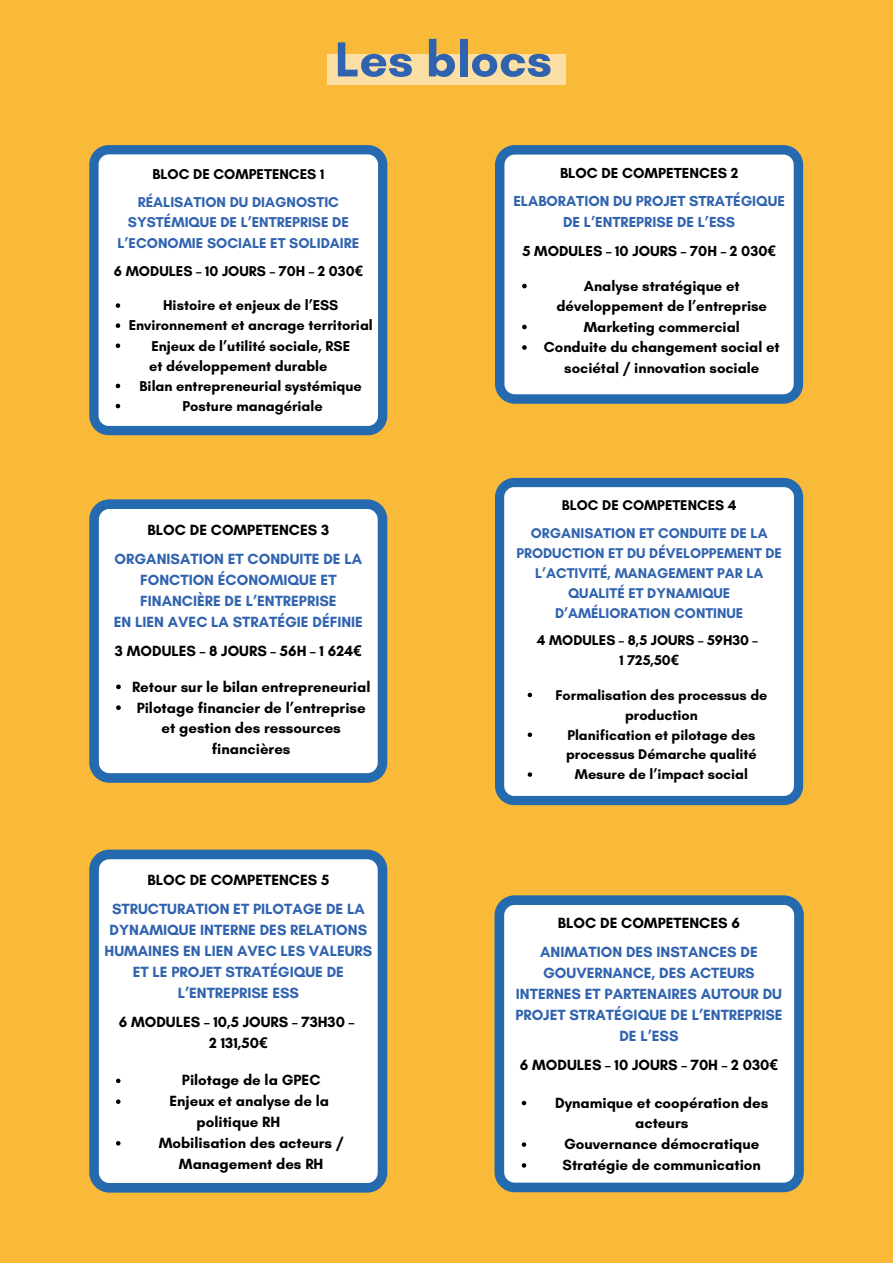
<style>
.page{position:relative;width:893px;height:1264px;background:#fff}
.page>*{position:absolute;margin:0;border:0;box-sizing:border-box;transform-origin:0 0}
.t1{font:700 50.1px "Glacial Indifference";color:#3063af}
.t2{font:700 15px/20.9px "Glacial Indifference";color:#000;text-align:center}
.t3{font:700 15px/20.9px "Glacial Indifference";color:#3063af;text-align:center}
.t4{font:700 14.85px/20.4px "Glacial Indifference";color:#000;text-align:center}
.t5{font:700 14.85px/20.4px "Glacial Indifference";color:#3063af;text-align:center}
.t6{font:700 14.55px/20.1px "Glacial Indifference";color:#000;text-align:center}
.t7{font:700 14.55px/20.1px "Glacial Indifference";color:#3063af;text-align:center}
.t8{font:700 14.4px/20px "Glacial Indifference";color:#000;text-align:center}
.t9{font:700 14.4px/20px "Glacial Indifference";color:#3063af;text-align:center}
.s1{font-family:"Noto Sans"}
</style>
<div class="page">
<div style="left:0;top:0;width:892px;height:1262px;background:#f9b939"></div>
<div style="left:327px;top:55px;width:238px;height:30px;background:#fcdfa4"></div>
<svg style="left:89px;top:145px;width:298px;height:290px;background:#e4ecf4"></svg>
<svg style="left:116px;top:303px;width:4px;height:5px"></svg>
<svg style="left:116px;top:323px;width:4px;height:5px"></svg>
<svg style="left:116px;top:343px;width:4px;height:5px"></svg>
<svg style="left:116px;top:384px;width:4px;height:4px"></svg>
<svg style="left:116px;top:404px;width:4px;height:4px"></svg>
<svg style="left:495px;top:145px;width:308px;height:259px;background:#e3ebf3"></svg>
<svg style="left:522px;top:284px;width:4px;height:4px"></svg>
<svg style="left:522px;top:325px;width:4px;height:4px"></svg>
<svg style="left:522px;top:345px;width:4px;height:5px"></svg>
<svg style="left:89px;top:499px;width:298px;height:283px;background:#e4ecf4"></svg>
<svg style="left:116px;top:684px;width:5px;height:5px"></svg>
<svg style="left:116px;top:705px;width:5px;height:5px"></svg>
<svg style="left:495px;top:478px;width:308px;height:327px;background:#e7eef5"></svg>
<svg style="left:527px;top:692px;width:5px;height:5px"></svg>
<svg style="left:527px;top:732px;width:5px;height:5px"></svg>
<svg style="left:527px;top:772px;width:5px;height:4px"></svg>
<svg style="left:89px;top:849px;width:298px;height:343px;background:#e6edf4"></svg>
<svg style="left:116px;top:1078px;width:4px;height:5px"></svg>
<svg style="left:116px;top:1099px;width:4px;height:4px"></svg>
<svg style="left:116px;top:1140px;width:4px;height:5px"></svg>
<svg style="left:494px;top:895px;width:309px;height:297px;background:#e5ecf4"></svg>
<svg style="left:521px;top:1100px;width:5px;height:5px"></svg>
<svg style="left:521px;top:1142px;width:5px;height:4px"></svg>
<svg style="left:521px;top:1163px;width:5px;height:4px"></svg>
<h1 class="t1" style="left:335px;top:29px;width:219px">Les blocs</h1>
<p class="t6" style="left:152px;top:164px;width:173px">BLOC DE COMPETENCES 1</p>
<p class="t7" style="left:117px;top:192px;width:243px">RÉALISATION DU DIAGNOSTIC<br>SYSTÉMIQUE DE L’ENTREPRISE DE<br>L’ECONOMIE SOCIALE ET SOLIDAIRE</p>
<p class="t6" style="left:114px;top:260px;width:251px">6 MODULES – 10 JOURS – 70H – 2 030<span class="s1">€</span></p>
<p class="t6" style="left:129px;top:295px;width:246px">Histoire et enjeux de l’ESS<br>Environnement et ancrage territorial<br>Enjeux de l’utilité sociale, RSE</p>
<p class="t6" style="left:140px;top:375px;width:224px">Bilan entrepreneurial systémique<br>Posture managériale</p>
<p class="t6" style="left:149px;top:355px;width:180px">et développement durable</p>
<p class="t2" style="left:148px;top:519px;width:183px">BLOC DE COMPETENCES 3</p>
<p class="t3" style="left:114px;top:548px;width:251px">ORGANISATION ET CONDUITE DE LA<br>FONCTION ÉCONOMIQUE ET<br>FINANCIÈRE DE L’ENTREPRISE<br>EN LIEN AVEC LA STRATÉGIE DÉFINIE</p>
<p class="t2" style="left:115px;top:640px;width:248px">3 MODULES – 8 JOURS – 56H – 1 624<span class="s1">€</span></p>
<p class="t2" style="left:132px;top:676px;width:240px">Retour sur le bilan entrepreneurial<br>Pilotage financier de l’entreprise et gestion des ressources financières</p>
<p class="t2" style="left:147px;top:869px;width:183px">BLOC DE COMPETENCES 5</p>
<p class="t3" style="left:104px;top:898px;width:269px">STRUCTURATION ET PILOTAGE DE LA<br>DYNAMIQUE INTERNE DES RELATIONS<br>HUMAINES EN LIEN AVEC LES VALEURS<br>ET LE PROJET STRATÉGIQUE DE<br>L’ENTREPRISE ESS</p>
<p class="t2" style="left:119px;top:1011px;width:237px">6 MODULES – 10,5 JOURS – 73H30 –<br>2 131,50<span class="s1">€</span></p>
<p class="t2" style="left:169px;top:1069px;width:161px">Pilotage de la GPEC<br>Enjeux et analyse de la</p>
<p class="t2" style="left:159px;top:1132px;width:186px">Mobilisation des acteurs /<br>Management des RH</p>
<p class="t2" style="left:196px;top:1111px;width:85px">politique RH</p>
<p class="t4" style="left:560px;top:162px;width:180px">BLOC DE COMPETENCES 2</p>
<p class="t5" style="left:513px;top:191px;width:273px">ELABORATION DU PROJET STRATÉGIQUE<br>DE L’ENTREPRISE DE L’ESS</p>
<p class="t4" style="left:522px;top:240px;width:255px">5 MODULES – 10 JOURS – 70H – 2 030<span class="s1">€</span></p>
<p class="t4" style="left:544px;top:275px;width:237px">Analyse stratégique et développement de l’entreprise<br>Marketing commercial<br>Conduite du changement social et sociétal / innovation sociale</p>
<p class="t8" style="left:562px;top:495px;width:176px">BLOC DE COMPETENCES 4</p>
<p class="t9" style="left:516px;top:523px;width:267px">ORGANISATION ET CONDUITE DE LA<br>PRODUCTION ET DU DÉVELOPPEMENT DE<br>L’ACTIVITÉ, MANAGEMENT PAR LA<br>QUALITÉ ET DYNAMIQUE<br>D’AMÉLIORATION CONTINUE</p>
<p class="t8" style="left:537px;top:630px;width:222px">4 MODULES – 8,5 JOURS – 59H30 –<br>1 725,50<span class="s1">€</span></p>
<p class="t8" style="left:555px;top:684px;width:214px">Formalisation des processus de production<br>Planification et pilotage des processus Démarche qualité<br>Mesure de l’impact social</p>
<p class="t2" style="left:558px;top:911px;width:183px">BLOC DE COMPETENCES 6</p>
<p class="t3" style="left:515px;top:941px;width:269px">ANIMATION DES INSTANCES DE<br>GOUVERNANCE, DES ACTEURS<br>INTERNES ET PARTENAIRES AUTOUR DU<br>PROJET STRATÉGIQUE DE L’ENTREPRISE<br>DE L’ESS</p>
<p class="t2" style="left:520px;top:1054px;width:259px">6 MODULES – 10 JOURS – 70H – 2 030<span class="s1">€</span></p>
<p class="t2" style="left:555px;top:1091px;width:215px">Dynamique et coopération des acteurs<br>Gouvernance démocratique<br>Stratégie de communication</p>
</div>
